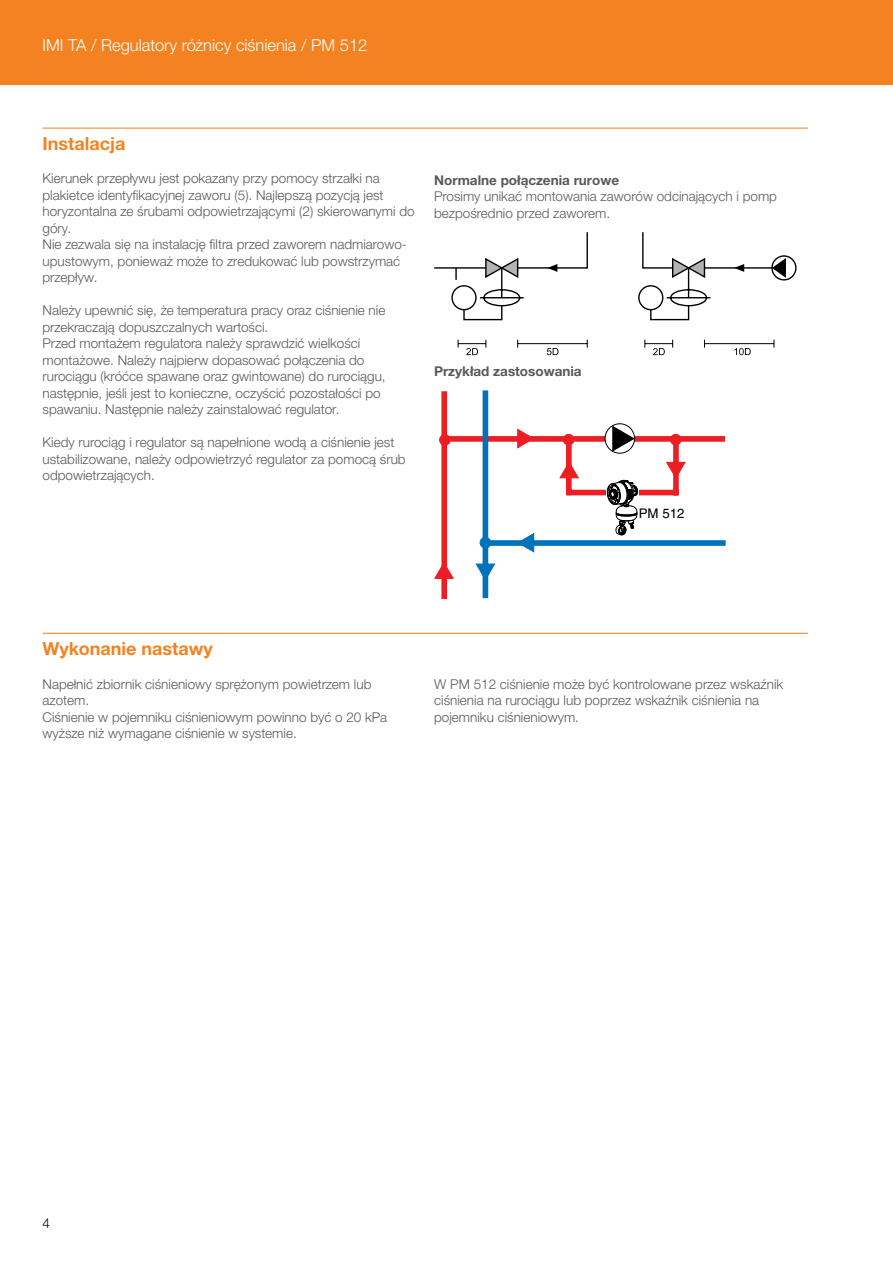
<style>
.page{position:relative;width:893px;height:1263px;background:#fff}
.page>*{position:absolute;margin:0;border:0;box-sizing:border-box;transform-origin:0 0}
.t1{font:700 18px "Helvetica Neue LTW1 G";color:#f58220}
.t2{font:300 16.5px "Helvetica Neue LTW1 G";color:#fff}
.t3{font:300 13.5px/16.5px "Helvetica Neue LTW1 G";color:#58595b}
.t4{font:700 13.5px "Helvetica Neue LTW1 G";color:#58595b}
.t5{font:300 13.5px "Helvetica Neue LTW1 G";color:#000}
.t6{font:13.35px "Helvetica";color:#000}
</style>
<div class="page">
<div style="left:0;top:0;width:893px;height:85px;background:#f58220"></div>
<hr style="left:43px;top:128px;width:765px;height:1px;background:#f58220">
<hr style="left:43px;top:633px;width:765px;height:1px;background:#f58220">
<hr style="left:518px;top:343px;width:69px;height:1px;background:#000">
<hr style="left:704px;top:343px;width:70px;height:1px;background:#000">
<svg style="left:458px;top:340px;width:29px;height:15px"></svg>
<svg style="left:645px;top:340px;width:28px;height:15px"></svg>
<svg style="left:547px;top:348px;width:11px;height:7px"></svg>
<svg style="left:734px;top:348px;width:17px;height:7px"></svg>
<svg style="left:772px;top:256px;width:24px;height:24px"></svg>
<div style="left:771px;top:255px;width:26px;height:26px;border:1px solid #000;border-radius:50%"></div>
<svg style="left:434px;top:232px;width:352px;height:89px"></svg>
<div style="left:452px;top:286px;width:24px;height:24px;background:#fff;border-radius:50%"></div>
<div style="left:451px;top:285px;width:26px;height:25px;border:1px solid #000;border-radius:50%"></div>
<div style="left:639px;top:286px;width:24px;height:24px;background:#fff;border-radius:50%"></div>
<div style="left:638px;top:285px;width:25px;height:25px;border:1px solid #000;border-radius:50%"></div>
<div style="left:485px;top:540px;width:240px;height:6px;background:#0072bc"></div>
<div style="left:444px;top:436px;width:281px;height:6px;background:#ed1d24"></div>
<div style="left:483px;top:390px;width:5px;height:208px;background:#0072bc"></div>
<div style="left:441px;top:391px;width:6px;height:208px;background:#ed1d24"></div>
<div style="left:440px;top:435px;width:10px;height:10px;background:#ed1d24;border-radius:50%"></div>
<div style="left:439px;top:434px;width:12px;height:11px;border:1px solid #ed1d24;border-radius:50%"></div>
<div style="left:480px;top:537px;width:11px;height:11px;background:#0072bc;border-radius:50%"></div>
<div style="left:480px;top:537px;width:11px;height:11px;border:1px solid #0072bc;border-radius:50%"></div>
<svg style="left:434px;top:561px;width:20px;height:18px"></svg>
<svg style="left:475px;top:563px;width:21px;height:18px"></svg>
<svg style="left:517px;top:428px;width:18px;height:21px"></svg>
<svg style="left:516px;top:532px;width:19px;height:21px"></svg>
<svg style="left:605px;top:424px;width:29px;height:29px"></svg>
<div style="left:605px;top:423px;width:30px;height:31px;border:1px solid #000;border-radius:50%"></div>
<svg style="left:612px;top:426px;width:22px;height:25px"></svg>
<div style="left:673px;top:439px;width:6px;height:56px;background:#ed1d24"></div>
<div style="left:566px;top:439px;width:6px;height:56px;background:#ed1d24"></div>
<div style="left:567px;top:490px;width:111px;height:5px;background:#ed1d24"></div>
<svg style="left:666px;top:461px;width:20px;height:19px"></svg>
<svg style="left:559px;top:460px;width:20px;height:19px"></svg>
<svg style="left:607px;top:480px;width:31px;height:55px"></svg>
<div style="left:670px;top:434px;width:11px;height:11px;background:#ed1d24;border-radius:50%"></div>
<div style="left:670px;top:434px;width:11px;height:11px;border:1px solid #ed1d24;border-radius:50%"></div>
<div style="left:563px;top:434px;width:11px;height:11px;background:#ed1d24;border-radius:50%"></div>
<div style="left:563px;top:434px;width:11px;height:11px;border:1px solid #ed1d24;border-radius:50%"></div>
<p class="t2" style="left:43px;top:35px;width:326px">IMI TA / Regulatory różnicy ciśnienia / PM 512</p>
<h1 class="t1" style="left:43px;top:132px;width:84px">Instalacja</h1>
<p class="t3" style="left:43px;top:170px;width:374px">Kierunek przepływu jest pokazany przy pomocy strzałki na plakietce identyfikacyjnej zaworu (5). Najlepszą pozycją jest horyzontalna ze śrubami odpowietrzającymi (2) skierowanymi do góry.<br>Nie zezwala się na instalację filtra przed zaworem nadmiarowo&shy;upustowym, ponieważ może to zredukować lub powstrzymać przepływ.</p>
<p class="t3" style="left:43px;top:302px;width:345px">Należy upewnić się, że temperatura pracy oraz ciśnienie nie przekraczają dopuszczalnych wartości.<br>Przed montażem regulatora należy sprawdzić wielkości montażowe. Należy najpierw dopasować połączenia do rurociągu (króćce spawane oraz gwintowane) do rurociągu, następnie, jeśli jest to konieczne, oczyścić pozostałości po spawaniu. Następnie należy zainstalować regulator.</p>
<p class="t3" style="left:43px;top:434px;width:365px">Kiedy rurociąg i regulator są napełnione wodą a ciśnienie jest ustabilizowane, należy odpowietrzyć regulator za pomocą śrub odpowietrzających.</p>
<p class="t4" style="left:434px;top:172px;width:186px">Normalne połączenia rurowe</p>
<p class="t3" style="left:434px;top:188px;width:344px">Prosimy unikać montowania zaworów odcinających i pomp bezpośrednio przed zaworem.</p>
<p class="t4" style="left:434px;top:363px;width:149px">Przykład zastosowania</p>
<p class="t6" style="left:639px;top:506px;width:47px">PM 512</p>
<h1 class="t1" style="left:43px;top:637px;width:172px">Wykonanie nastawy</h1>
<p class="t3" style="left:43px;top:675px;width:346px">Napełnić zbiornik ciśnieniowy sprężonym powietrzem lub azotem.<br>Ciśnienie w pojemniku ciśnieniowym powinno być o 20 kPa wyższe niż wymagane ciśnienie w systemie.</p>
<p class="t3" style="left:434px;top:675px;width:351px">W PM 512 ciśnienie może być kontrolowane przez wskaźnik ciśnienia na rurociągu lub poprzez wskaźnik ciśnienia na pojemniku ciśnieniowym.</p>
<p class="t5" style="left:43px;top:1215px;width:9px">4</p>
</div>
